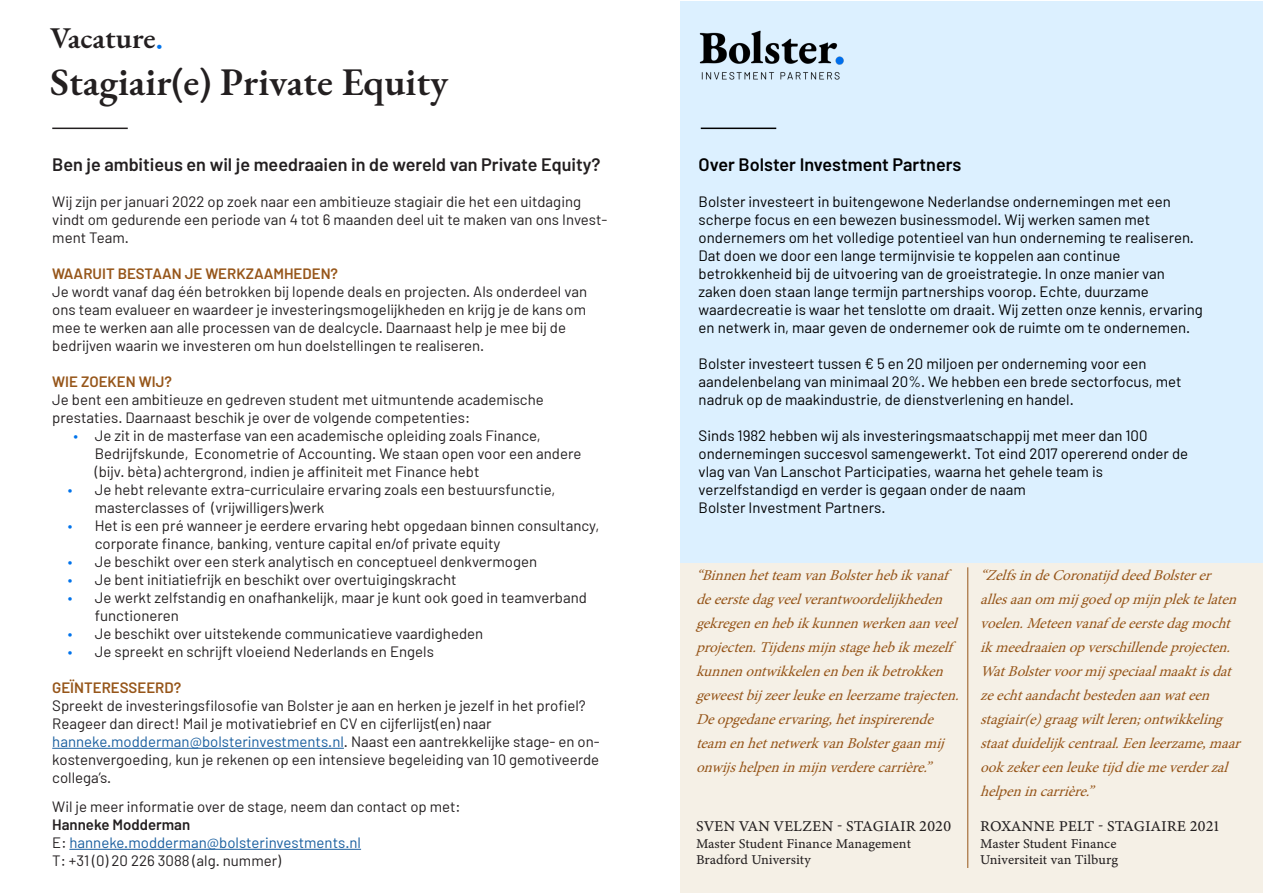
<style>
.page{position:relative;width:1263px;height:893px;background:#fff}
.page>*{position:absolute;margin:0;border:0;box-sizing:border-box;transform-origin:0 0}
.t1{font:600 39px "EB Garamond";color:#231f20}
.t2{font:600 30px "EB Garamond";color:#231f20}
.t3{font:600 18px "Barlow";color:#231f20}
.t4{font:600 18px "Barlow";color:#000}
.t5{font:15px/18px "Barlow";color:#231f20}
.t6{font:15px/18px "Barlow";color:#000}
.t7{font:italic 15px/24px "Minion Pro";color:#965519}
.t8{font:600 15px "Barlow";color:#965519}
.t9{font:15px "Minion Variable Concept";letter-spacing:.005em;color:#231f20}
.t10{font:15px "Barlow";color:#175d9e}
.t11{font:600 15px "Barlow";color:#231f20}
.t12{font:13.5px/16.2px "Minion Variable Concept";color:#231f20}
.s1{color:#0073eb}
.s2{color:#175d9e}
.s3{color:#231f20}
</style>
<div class="page">
<div style="left:680px;top:1px;width:583px;height:562px;background:#dcf0ff"></div>
<hr style="left:52px;top:748px;width:292px;height:1px;background:#175d9e">
<img style="left:699px;top:30px;width:145px;height:50px">
<div style="left:680px;top:563px;width:583px;height:330px;background:#f5f0e6"></div>
<hr style="left:69px;top:849px;width:292px;height:1px;background:#175d9e">
<hr style="left:52px;top:128px;width:76px;height:1px;background:#231f20">
<hr style="left:701px;top:128px;width:75px;height:1px;background:#000">
<hr style="left:967px;top:567px;width:1px;height:301px;background:#965519">
<p class="t2" style="left:50px;top:18px;width:114px">Vacature<span class="s1">.</span></p>
<p class="t1" style="left:50px;top:56px;width:400px">Stagiair(e) Private Equity</p>
<p class="t3" style="left:52px;top:153px;width:550px">Ben je ambitieus en wil je meedraaien in de wereld van Private Equity?</p>
<p class="t5" style="left:52px;top:192px;width:556px">Wij zijn per januari 2022 op zoek naar een ambitieuze stagiair die het een uitdaging vindt om gedurende een periode van 4 tot 6 maanden deel uit te maken van ons Invest&shy;ment Team.</p>
<p class="t8" style="left:52px;top:264px;width:287px">WAARUIT BESTAAN JE WERKZAAMHEDEN?</p>
<p class="t5" style="left:52px;top:282px;width:536px">Je wordt vanaf dag één betrokken bij lopende deals en projecten. Als onderdeel van ons team evalueer en waardeer je investeringsmogelijkheden en krijg je de kans om mee te werken aan alle processen van de dealcycle. Daarnaast help je mee bij de bedrijven waarin we investeren om hun doelstellingen te realiseren.</p>
<p class="t8" style="left:52px;top:372px;width:121px">WIE ZOEKEN WIJ?</p>
<p class="t5" style="left:52px;top:390px;width:493px">Je bent een ambitieuze en gedreven student met uitmuntende academische prestaties. Daarnaast beschik je over de volgende competenties:</p>
<p class="t5" style="left:95px;top:426px;width:488px;text-indent:-21px"><span class="s1">•</span> Je zit in de masterfase van een academische opleiding zoals Finance,<br>Bedrijfskunde, Econometrie of Accounting. We staan open voor een andere (bijv. bèta) achtergrond, indien je affiniteit met Finance hebt</p>
<p class="t5" style="left:95px;top:480px;width:462px;text-indent:-27px"><span class="s1">•</span> Je hebt relevante extra-curriculaire ervaring zoals een bestuursfunctie, masterclasses of (vrijwilligers)werk</p>
<p class="t5" style="left:95px;top:516px;width:506px;text-indent:-27px"><span class="s1">•</span> Het is een pré wanneer je eerdere ervaring hebt opgedaan binnen consultancy, corporate finance, banking, venture capital en/of private equity</p>
<p class="t5" style="left:68px;top:552px;width:471px"><span class="s1">•</span> Je beschikt over een sterk analytisch en conceptueel denkvermogen</p>
<p class="t5" style="left:68px;top:570px;width:390px"><span class="s1">•</span> Je bent initiatiefrijk en beschikt over overtuigingskracht</p>
<p class="t5" style="left:95px;top:588px;width:494px;text-indent:-27px"><span class="s1">•</span> Je werkt zelfstandig en onafhankelijk, maar je kunt ook goed in teamverband functioneren</p>
<p class="t5" style="left:68px;top:624px;width:417px"><span class="s1">•</span> Je beschikt over uitstekende communicatieve vaardigheden</p>
<p class="t5" style="left:68px;top:642px;width:368px"><span class="s1">•</span> Je spreekt en schrijft vloeiend Nederlands en Engels</p>
<p class="t8" style="left:52px;top:678px;width:130px">GEÏNTERESSEERD?</p>
<p class="t5" style="left:52px;top:696px;width:549px">Spreekt de investeringsfilosofie van Bolster je aan en herken je jezelf in het profiel?<br>Reageer dan direct! Mail je motivatiebrief en CV en cijferlijst(en) naar <span class="s2">hanneke.modderman@bolsterinvestments.nl</span>. Naast een aantrekkelijke stage- en on&shy;kostenvergoeding, kun je rekenen op een intensieve begeleiding van 10 gemotiveerde collega’s.</p>
<p class="t5" style="left:52px;top:797px;width:410px">Wil je meer informatie over de stage, neem dan contact op met:</p>
<p class="t11" style="left:52px;top:815px;width:139px">Hanneke Modderman</p>
<p class="t10" style="left:52px;top:833px;width:310px"><span class="s3">E:</span> hanneke.modderman@bolsterinvestments.nl</p>
<p class="t5" style="left:52px;top:851px;width:230px">T: +31 (0) 20 226 3088 (alg. nummer)</p>
<p class="t4" style="left:699px;top:153px;width:264px">Over Bolster Investment Partners</p>
<p class="t6" style="left:699px;top:192px;width:506px">Bolster investeert in buitengewone Nederlandse ondernemingen met een scherpe focus en een bewezen businessmodel. Wij werken samen met ondernemers om het volledige potentieel van hun onderneming te realiseren.<br>Dat doen we door een lange termijnvisie te koppelen aan continue betrokkenheid bij de uitvoering van de groeistrategie. In onze manier van zaken doen staan lange termijn partnerships voorop. Echte, duurzame waardecreatie is waar het tenslotte om draait. Wij zetten onze kennis, ervaring en netwerk in, maar geven de ondernemer ook de ruimte om te ondernemen.</p>
<p class="t6" style="left:699px;top:354px;width:484px">Bolster investeert tussen € 5 en 20 miljoen per onderneming voor een aandelenbelang van minimaal 20%. We hebben een brede sectorfocus, met nadruk op de maakindustrie, de dienstverlening en handel.</p>
<p class="t6" style="left:699px;top:426px;width:491px">Sinds 1982 hebben wij als investeringsmaatschappij met meer dan 100 ondernemingen succesvol samengewerkt. Tot eind 2017 opererend onder de vlag van Van Lanschot Participaties, waarna het gehele team is verzelfstandigd en verder is gegaan onder de naam<br>Bolster Investment Partners.</p>
<p class="t7" style="left:696px;top:563px;width:270px">“Binnenhetteam vanBolsterhebikvanaf deeerstedagveelverantwoordelijkheden gekregenenhebikkunnenwerkenaanveel projecten.Tijdensmijnstagehebikmezelf kunnenontwikkelenenbenikbetrokken geweestbij zeerleukeenleerzametrajecten.<br>Deopgedaneervaring,hetinspirerende team enhetnetwerkvanBolstergaanmij onwijshelpeninmijnverderecarrière.”</p>
<p class="t9" style="left:696px;top:816px;width:257px">SVEN VAN VELZEN - STAGIAIR 2020</p>
<p class="t12" style="left:696px;top:835px;width:217px">Master Student Finance Management<br>Bradford University</p>
<p class="t7" style="left:980px;top:563px;width:267px">“ZelfsindeCoronatij ddeedBolsterer allesaanom mij goedopmijnplektelaten voelen.Meteenvanaf deeerstedagmocht ikmeedraaienopverschillendeprojecten.<br>WatBolstervoormij speciaalmaaktisdat zeechtaandachtbestedenaanwateen stagiair(e)graagwiltleren;ontwikkeling staatduidelijkcentraal.Eenleerzame,maar ookzekereenleuketijddiemeverderzal helpenincarrière.”</p>
<p class="t9" style="left:980px;top:816px;width:240px">ROXANNE PELT - STAGIAIRE 2021</p>
<p class="t12" style="left:980px;top:835px;width:139px">Master Student Finance<br>Universiteit van Tilburg</p>
</div>
